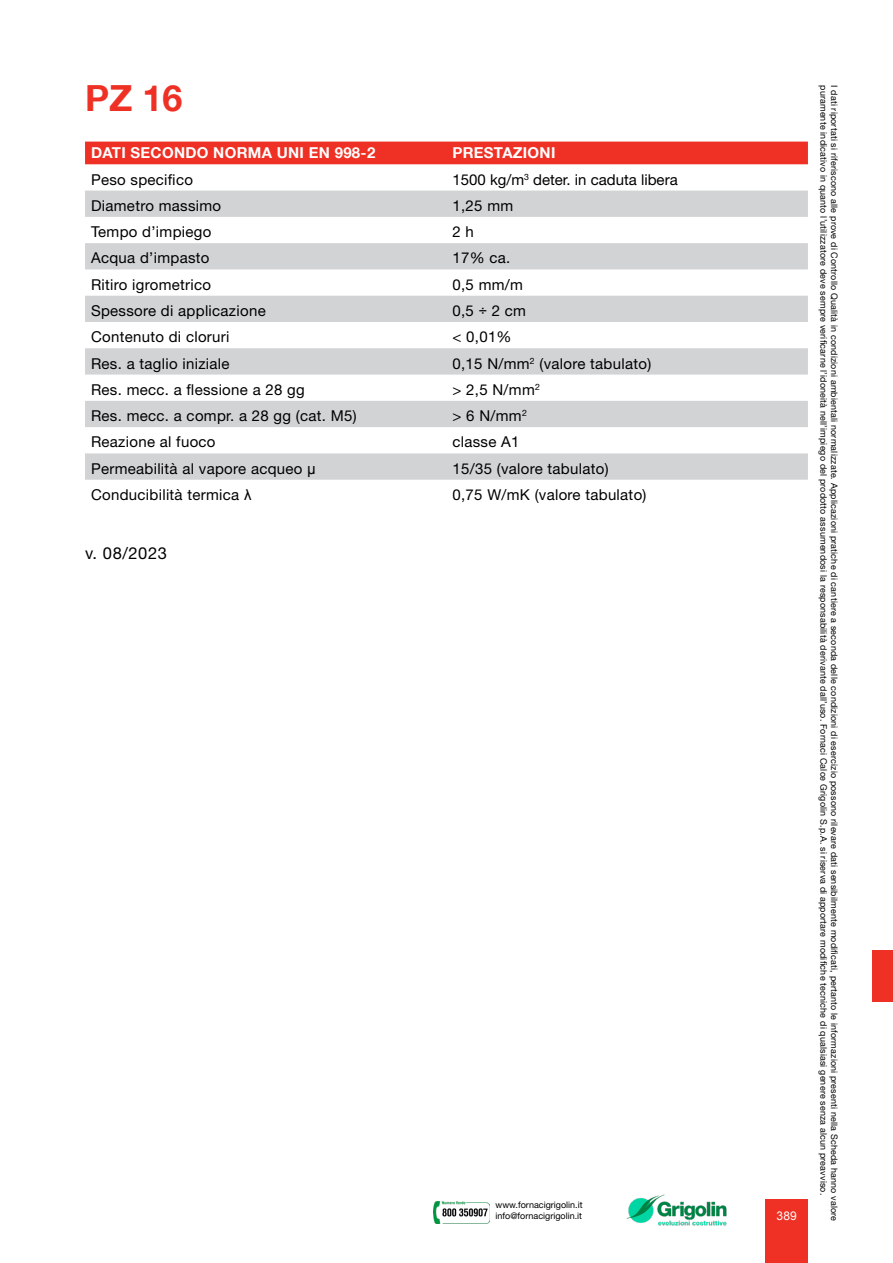
<style>
.page{position:relative;width:893px;height:1263px;background:#fff}
.page>*{position:absolute;margin:0;border:0;box-sizing:border-box;transform-origin:0 0}
.t1{font:700 36px "Helvetica Neue LT Com";color:#ee3124}
.t2{font:16.5px "Helvetica Neue LT Com";letter-spacing:.035em;color:#000}
.t3{font:15px "Helvetica Neue LT Com";letter-spacing:.02em;color:#000}
.t4{font:700 15px "Helvetica Neue LT Com";letter-spacing:.02em;color:#fff}
.t5{font:15px "Helvetica Neue LT Com";color:#000}
.t6{font:12px "Arial";color:#fff}
.t7{font:9px "Helvetica Neue LT Com";letter-spacing:.02em;color:#000}
.t8{font:9px/10.8px "Helvetica Neue LT Com";color:#000}
.s1{font-family:"Arial"}
</style>
<div class="page">
<div style="left:765px;top:1199px;width:43px;height:64px;background:#ee3124"></div>
<div style="left:872px;top:950px;width:21px;height:51px;background:#ee3124"></div>
<img style="left:434px;top:1201px;width:56px;height:23px">
<img style="left:626px;top:1194px;width:101px;height:32px">
<div style="left:85px;top:142px;width:723px;height:22px;background:#ee3124"></div>
<svg style="left:85px;top:191px;width:723px;height:289px;fill:#d1d3d4"></svg>
<h1 class="t1" style="left:85px;top:75px;width:99px">PZ 16</h1>
<h3 class="t4" style="left:91px;top:143px;width:286px">DATI SECONDO NORMA UNI EN 998-2</h3>
<h3 class="t4" style="left:452px;top:143px;width:104px">PRESTAZIONI</h3>
<h3 class="t3" style="left:91px;top:170px;width:103px">Peso specifico</h3>
<h3 class="t5" style="left:452px;top:170px;width:227px">1500 kg/m<sup>3</sup> deter. in caduta libera</h3>
<h3 class="t3" style="left:91px;top:196px;width:132px">Diametro massimo</h3>
<h3 class="t3" style="left:452px;top:196px;width:62px">1,25 mm</h3>
<h3 class="t3" style="left:91px;top:223px;width:122px">Tempo d’impiego</h3>
<h3 class="t3" style="left:452px;top:223px;width:23px">2 h</h3>
<h3 class="t3" style="left:91px;top:249px;width:120px">Acqua d’impasto</h3>
<h3 class="t3" style="left:452px;top:249px;width:59px">17% ca.</h3>
<h3 class="t3" style="left:91px;top:275px;width:122px">Ritiro igrometrico</h3>
<h3 class="t3" style="left:452px;top:275px;width:72px">0,5 mm/m</h3>
<h3 class="t3" style="left:91px;top:301px;width:176px">Spessore di applicazione</h3>
<h3 class="t3" style="left:452px;top:301px;width:75px">0,5 <span class="s1">÷</span> 2 cm</h3>
<h3 class="t3" style="left:91px;top:328px;width:140px">Contenuto di cloruri</h3>
<h3 class="t3" style="left:452px;top:328px;width:61px">&lt; 0,01%</h3>
<h3 class="t3" style="left:91px;top:354px;width:140px">Res. a taglio iniziale</h3>
<h3 class="t3" style="left:452px;top:354px;width:200px">0,15 N/mm<sup>2</sup> (valore tabulato)</h3>
<h3 class="t3" style="left:91px;top:380px;width:215px">Res. mecc. a flessione a 28 gg</h3>
<h3 class="t3" style="left:452px;top:380px;width:89px">&gt; 2,5 N/mm<sup>2</sup></h3>
<h3 class="t3" style="left:91px;top:406px;width:267px">Res. mecc. a compr. a 28 gg (cat. M5)</h3>
<h3 class="t3" style="left:452px;top:406px;width:76px">&gt; 6 N/mm<sup>2</sup></h3>
<h3 class="t3" style="left:91px;top:433px;width:126px">Reazione al fuoco</h3>
<h3 class="t3" style="left:452px;top:433px;width:69px">classe A1</h3>
<h3 class="t3" style="left:91px;top:459px;width:226px">Permeabilità al vapore acqueo <span class="s1">μ</span></h3>
<h3 class="t3" style="left:452px;top:459px;width:158px">15/35 (valore tabulato)</h3>
<h3 class="t3" style="left:91px;top:485px;width:162px">Conducibilità termica <span class="s1">λ</span></h3>
<h3 class="t3" style="left:452px;top:485px;width:195px">0,75 W/mK (valore tabulato)</h3>
<h2 class="t2" style="left:85px;top:543px;width:83px">v. 08/2023</h2>
<p class="t8" style="left:496px;top:1199px;width:88px">www.fornacigrigolin.it info@fornacigrigolin.it</p>
<h3 class="t6" style="left:776px;top:1208px;width:22px">389</h3>
<p class="t7" style="left:829px;top:85px;width:1112px;rotate:90deg">puramente indicativo in quanto l’utilizzatore deve sempre verificarne l’idoneità nell’impiego del prodotto assumendosi la responsabilità derivante dall’uso. Fornaci Calce Grigolin S.p.A. si riserva di apportare modifiche tecniche di qualsiasi genere senza alcun preavviso.</p>
<p class="t7" style="left:840px;top:85px;width:1138px;rotate:90deg">I dati riportati si riferiscono alle prove di Controllo Qualità in condizioni ambientali normalizzate. Applicazioni pratiche di cantiere a seconda delle condizioni di esercizio possono rilevare dati sensibilmente modificati, pertanto le informazioni presenti nella Scheda hanno valore</p>
</div>
